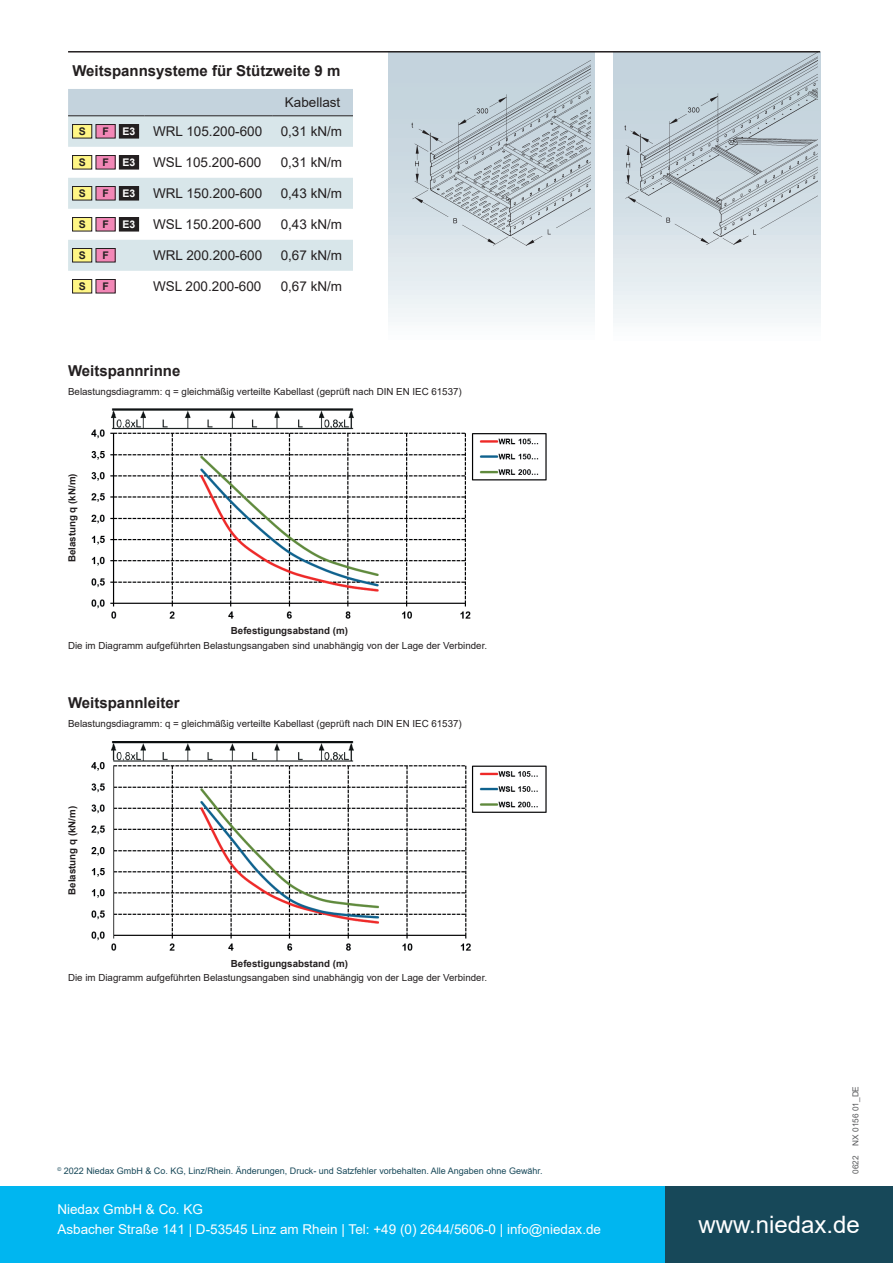
<style>
.page{position:relative;width:893px;height:1263px;background:#fff}
.page>*{position:absolute;margin:0;border:0;box-sizing:border-box;transform-origin:0 0}
.t1{font:24px "Arial";color:#fff}
.t2{font:700 15px "Arial";color:#231f20}
.t3{font:13.5px "Arial";color:#231f20}
.t4{font:13.5px/19.5px "Arial";color:#fff}
.t5{font:700 10.5px "Arial";color:#231f20}
.t6{font:700 10.5px "Arial";color:#fff}
.t7{font:9.75px "Arial";color:#231f20}
.t8{font:700 9.75px "Arial";color:#231f20}
.t9{font:9px "Arial";color:#174859}
.t10{font:8.25px "Arial";color:#57585a}
</style>
<div class="page">
<div style="left:0;top:1186px;width:665px;height:77px;background:#00b6f0"></div>
<div style="left:665px;top:1186px;width:228px;height:77px;background:#174859"></div>
<svg style="left:68px;top:89px;width:285px;height:182px"></svg>
<hr style="left:68px;top:115px;width:77px;height:1px;background:#231f20">
<hr style="left:145px;top:115px;width:127px;height:1px;background:#231f20">
<hr style="left:272px;top:115px;width:81px;height:1px;background:#231f20">
<div style="left:73px;top:125px;width:19px;height:13px;background:#fff685"></div>
<div style="left:72px;top:124px;width:20px;height:14px;border:1px solid #231f20"></div>
<div style="left:96px;top:125px;width:19px;height:13px;background:#f287b6"></div>
<div style="left:96px;top:124px;width:19px;height:14px;border:1px solid #231f20"></div>
<div style="left:119px;top:125px;width:20px;height:13px;background:#231f20"></div>
<div style="left:119px;top:124px;width:20px;height:14px;border:1px solid #231f20"></div>
<div style="left:73px;top:156px;width:19px;height:13px;background:#fff685"></div>
<div style="left:72px;top:155px;width:20px;height:14px;border:1px solid #231f20"></div>
<div style="left:96px;top:156px;width:19px;height:13px;background:#f287b6"></div>
<div style="left:96px;top:155px;width:19px;height:14px;border:1px solid #231f20"></div>
<div style="left:119px;top:156px;width:20px;height:13px;background:#231f20"></div>
<div style="left:119px;top:155px;width:20px;height:14px;border:1px solid #231f20"></div>
<div style="left:73px;top:186px;width:19px;height:14px;background:#fff685"></div>
<div style="left:72px;top:186px;width:20px;height:14px;border:1px solid #231f20"></div>
<div style="left:96px;top:186px;width:19px;height:14px;background:#f287b6"></div>
<div style="left:96px;top:186px;width:19px;height:14px;border:1px solid #231f20"></div>
<div style="left:119px;top:186px;width:20px;height:14px;background:#231f20"></div>
<div style="left:73px;top:217px;width:19px;height:14px;background:#fff685"></div>
<div style="left:72px;top:217px;width:20px;height:14px;border:1px solid #231f20"></div>
<div style="left:96px;top:217px;width:19px;height:14px;background:#f287b6"></div>
<div style="left:96px;top:217px;width:19px;height:14px;border:1px solid #231f20"></div>
<div style="left:119px;top:217px;width:20px;height:14px;background:#231f20"></div>
<div style="left:73px;top:248px;width:19px;height:14px;background:#fff685"></div>
<div style="left:72px;top:248px;width:20px;height:14px;border:1px solid #231f20"></div>
<div style="left:96px;top:248px;width:19px;height:14px;background:#f287b6"></div>
<div style="left:96px;top:248px;width:19px;height:14px;border:1px solid #231f20"></div>
<div style="left:73px;top:279px;width:19px;height:14px;background:#fff685"></div>
<div style="left:72px;top:279px;width:20px;height:14px;border:1px solid #231f20"></div>
<div style="left:96px;top:279px;width:19px;height:14px;background:#f287b6"></div>
<div style="left:96px;top:279px;width:19px;height:14px;border:1px solid #231f20"></div>
<div style="left:614px;top:53px;width:206px;height:288px;background:linear-gradient(to bottom,#baccd7,#f2f6f8)"></div>
<img style="left:614px;top:53px;width:203px;height:192px">
<svg style="left:388px;top:53px;width:206px;height:269px"></svg>
<img style="left:388px;top:59px;width:202px;height:186px">
<hr style="left:68px;top:51px;width:752px;height:2px;background:#231f20">
<img style="left:91px;top:741px;width:456px;height:210px">
<img style="left:91px;top:409px;width:456px;height:210px">
<h2 class="t2" style="left:72px;top:60px;width:270px">Weitspannsysteme für Stützweite 9 m</h2>
<h3 class="t3" style="left:285px;top:93px;width:57px">Kabellast</h3>
<p class="t5" style="left:79px;top:124px;width:9px">S</p>
<p class="t5" style="left:102px;top:124px;width:8px">F</p>
<p class="t6" style="left:123px;top:124px;width:14px">E3</p>
<h3 class="t3" style="left:153px;top:122px;width:111px">WRL 105.200-600</h3>
<h3 class="t3" style="left:281px;top:122px;width:63px">0,31 kN/m</h3>
<p class="t5" style="left:79px;top:155px;width:9px">S</p>
<p class="t5" style="left:102px;top:155px;width:8px">F</p>
<p class="t6" style="left:123px;top:155px;width:14px">E3</p>
<h3 class="t3" style="left:153px;top:153px;width:110px">WSL 105.200-600</h3>
<h3 class="t3" style="left:281px;top:153px;width:63px">0,31 kN/m</h3>
<p class="t5" style="left:79px;top:186px;width:9px">S</p>
<p class="t5" style="left:102px;top:186px;width:8px">F</p>
<p class="t6" style="left:123px;top:186px;width:14px">E3</p>
<h3 class="t3" style="left:153px;top:184px;width:111px">WRL 150.200-600</h3>
<h3 class="t3" style="left:281px;top:184px;width:63px">0,43 kN/m</h3>
<p class="t5" style="left:79px;top:217px;width:9px">S</p>
<p class="t5" style="left:102px;top:217px;width:8px">F</p>
<p class="t6" style="left:123px;top:217px;width:14px">E3</p>
<h3 class="t3" style="left:153px;top:215px;width:110px">WSL 150.200-600</h3>
<h3 class="t3" style="left:281px;top:215px;width:63px">0,43 kN/m</h3>
<p class="t5" style="left:79px;top:248px;width:9px">S</p>
<p class="t5" style="left:102px;top:248px;width:8px">F</p>
<h3 class="t3" style="left:153px;top:246px;width:111px">WRL 200.200-600</h3>
<h3 class="t3" style="left:281px;top:246px;width:63px">0,67 kN/m</h3>
<p class="t5" style="left:79px;top:279px;width:9px">S</p>
<p class="t5" style="left:102px;top:279px;width:8px">F</p>
<h3 class="t3" style="left:153px;top:277px;width:110px">WSL 200.200-600</h3>
<h3 class="t3" style="left:281px;top:277px;width:63px">0,67 kN/m</h3>
<h2 class="t2" style="left:68px;top:360px;width:114px">Weitspannrinne</h2>
<p class="t7" style="left:68px;top:384px;width:395px">Belastungsdiagramm: q = gleichmäßig verteilte Kabellast (geprüft nach DIN EN IEC 61537)</p>
<p class="t8" style="left:65px;top:562px;width:90px;rotate:-90deg">Belastung q (kN/m)</p>
<p class="t8" style="left:231px;top:624px;width:119px">Befestigungsabstand (m)</p>
<p class="t7" style="left:68px;top:638px;width:420px">Die im Diagramm aufgeführten Belastungsangaben sind unabhängig von der Lage der Verbinder.</p>
<h2 class="t2" style="left:68px;top:692px;width:113px">Weitspannleiter</h2>
<p class="t7" style="left:68px;top:717px;width:395px">Belastungsdiagramm: q = gleichmäßig verteilte Kabellast (geprüft nach DIN EN IEC 61537)</p>
<p class="t8" style="left:65px;top:895px;width:90px;rotate:-90deg">Belastung q (kN/m)</p>
<p class="t8" style="left:231px;top:956px;width:119px">Befestigungsabstand (m)</p>
<p class="t7" style="left:68px;top:971px;width:420px">Die im Diagramm aufgeführten Belastungsangaben sind unabhängig von der Lage der Verbinder.</p>
<p class="t9" style="left:58px;top:1164px;width:486px"><sup>©</sup> 2022 Niedax GmbH &amp; Co. KG, Linz/Rhein. Änderungen, Druck- und Satzfehler vorbehalten. Alle Angaben ohne Gewähr.</p>
<p class="t10" style="left:850px;top:1174px;width:89px;rotate:-90deg">0622 NX 0156 01_DE</p>
<h3 class="t4" style="left:57px;top:1199px;width:545px">Niedax GmbH &amp; Co. KG<br>Asbacher Straße 141 | D-53545 Linz am Rhein | Tel: +49 (0) 2644/5606-0 | info@niedax.de</h3>
<h1 class="t1" style="left:698px;top:1208px;width:163px">www.niedax.de</h1>
</div>
